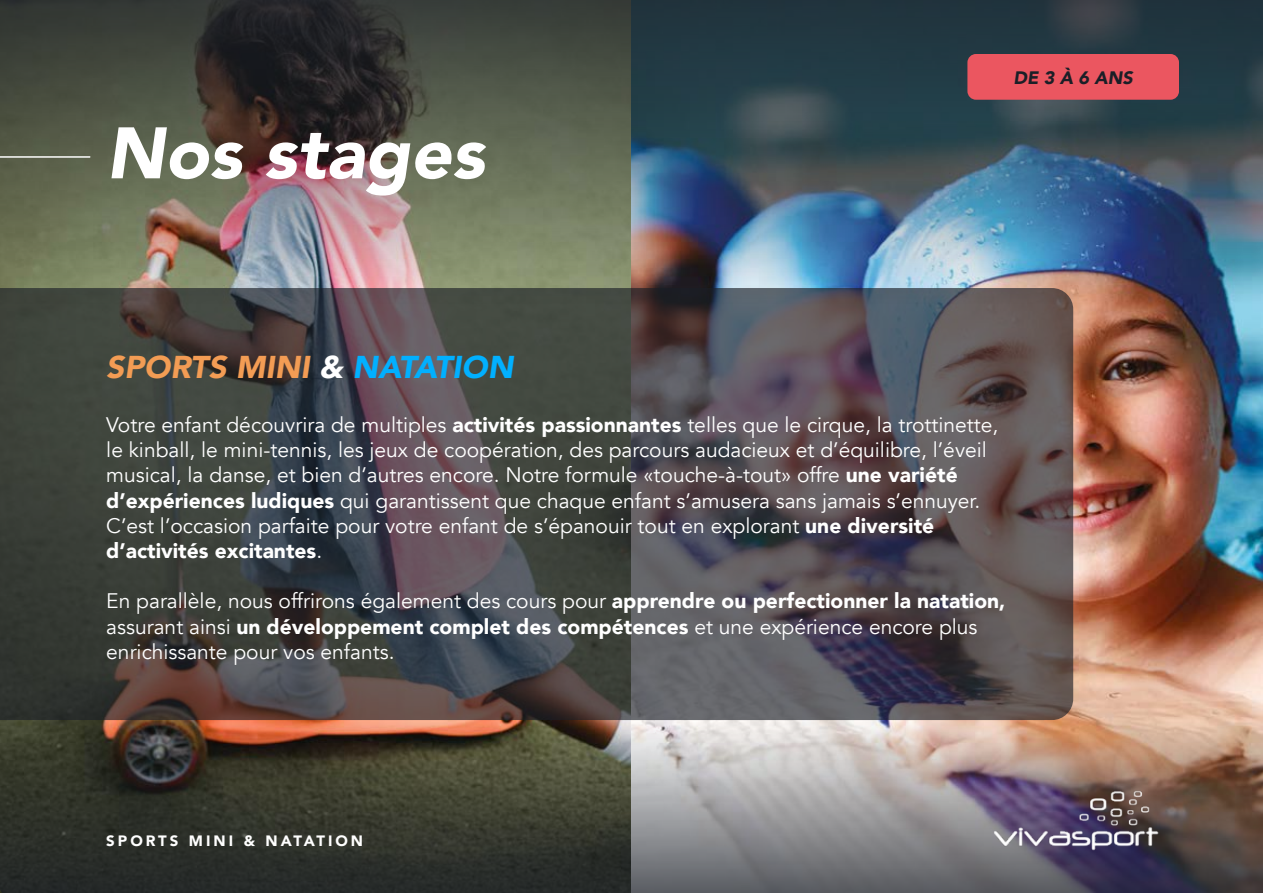
<style>
.page{position:relative;width:1263px;height:893px;background:#fff}
.page>*{position:absolute;margin:0;border:0;box-sizing:border-box;transform-origin:0 0}
.t1{font:italic 900 72px "Avenir";color:#fff}
.t2{font:italic 900 31.5px "Avenir";color:#f39c54}
.t3{font:21px/25.2px "Avenir";color:#fff}
.t4{font:italic 900 18px "Avenir";color:#1b1f27}
.t5{font:900 15px "Avenir";letter-spacing:.2em;color:#fff}
.s1{color:#fff}
.s2{color:#01b0ff}
.s3{font-weight:900}
</style>
<div class="page">
<img style="left:1073px;top:324px;width:190px;height:384px">
<svg style="left:0;top:324px;width:1073px;height:384px;background:#4b494b"></svg>
<img style="left:0;top:708px;width:1263px;height:185px">
<img style="left:976px;top:756px;width:203px;height:96px">
<img style="left:0;top:0;width:1263px;height:324px">
<div style="left:967px;top:54px;width:212px;height:46px;background:#eb5660;border-radius:9px"></div>
<hr style="left:0;top:157px;width:90px;height:1px;background:#fff">
<h1 class="t1" style="left:106px;top:94px;width:380px">Nos stages</h1>
<p class="t4" style="left:1013px;top:63px;width:121px">DE 3 À 6 ANS</p>
<h2 class="t2" style="left:106px;top:341px;width:409px">SPORTS MINI <span class="s1">&amp;</span> <span class="s2">NATATION</span></h2>
<p class="t3" style="left:106px;top:413px;width:893px">Votre enfant découvrira de multiples <span class="s3">activités passionnantes</span> telles que le cirque, la trottinette, le kinball, le mini-tennis, les jeux de coopération, des parcours audacieux et d’équilibre, l’éveil musical, la danse, et bien d’autres encore. Notre formule «touche-à-tout» offre <span class="s3">une variété d’expériences ludiques</span> qui garantissent que chaque enfant s’amusera sans jamais s’ennuyer.<br>C’est l’occasion parfaite pour votre enfant de s’épanouir tout en explorant <span class="s3">une diversité d’activités excitantes</span>.</p>
<p class="t3" style="left:106px;top:589px;width:901px">En parallèle, nous offrirons également des cours pour <span class="s3">apprendre ou perfectionner la natation, </span>assurant ainsi <span class="s3">un développement complet des compétences</span> et une expérience encore plus enrichissante pour vos enfants.</p>
<p class="t5" style="left:106px;top:828px;width:258px">SPORTS MINI &amp; NATATION</p>
</div>
